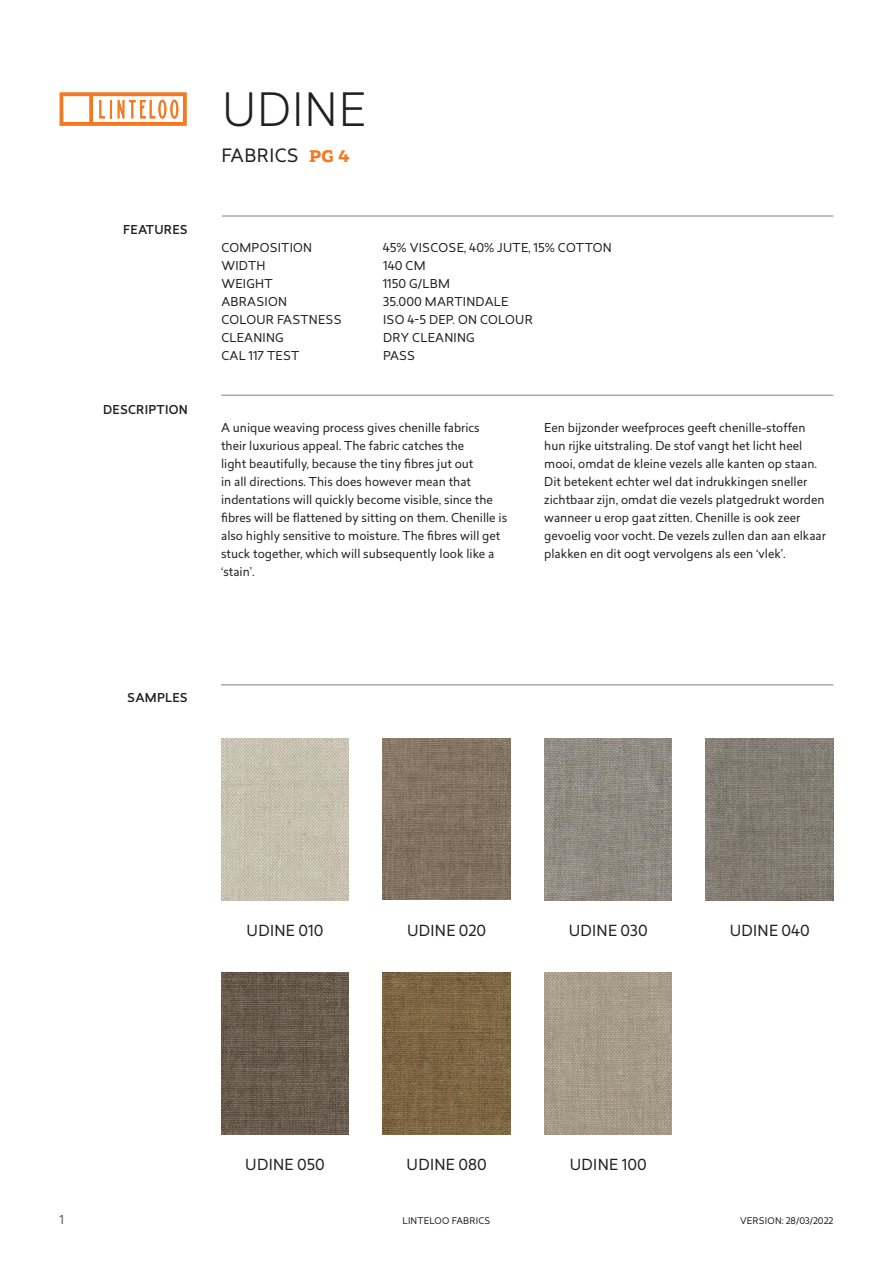
<style>
.page{position:relative;width:893px;height:1263px;background:#fff}
.page>*{position:absolute;margin:0;border:0;box-sizing:border-box;transform-origin:0 0}
.t1{font:300 45px "Revisal";letter-spacing:.02em;color:#231f20}
.t2{font:18px "Revisal";letter-spacing:.02em;color:#231f20}
.t3{font:15px "Revisal";letter-spacing:.02em;color:#231f20}
.t4{font:12px/18px "Revisal";color:#231f20}
.t5{font:12px "Revisal";letter-spacing:.02em;color:#231f20}
.t6{font:500 12px "Revisal";letter-spacing:.02em;color:#231f20}
.t7{font:12px "Revisal";color:#57585a}
.t8{font:9px "Revisal";letter-spacing:.02em;color:#231f20}
.s1{font-family:"Adria Slab";font-weight:700;color:#f47921}
</style>
<div class="page">
<svg style="left:60px;top:92px;width:127px;height:34px"></svg>
<hr style="left:221px;top:395px;width:612px;height:1px;background:#a8a9ad">
<hr style="left:222px;top:215px;width:611px;height:2px;background:#a8a9ad">
<hr style="left:221px;top:684px;width:612px;height:2px;background:#a8a9ad">
<img style="left:221px;top:972px;width:128px;height:162px">
<img style="left:383px;top:972px;width:127px;height:162px">
<img style="left:544px;top:738px;width:128px;height:162px">
<img style="left:544px;top:972px;width:128px;height:162px">
<img style="left:383px;top:738px;width:127px;height:162px">
<img style="left:706px;top:738px;width:127px;height:162px">
<img style="left:221px;top:738px;width:128px;height:162px">
<p class="t6" style="left:123px;top:223px;width:66px">FEATURES</p>
<p class="t6" style="left:103px;top:403px;width:86px">DESCRIPTION</p>
<h1 class="t1" style="left:222px;top:84px;width:145px">UDINE</h1>
<h2 class="t2" style="left:221px;top:148px;width:130px">FABRICS <span class="s1">PG 4</span></h2>
<p class="t5" style="left:221px;top:243px;width:92px">COMPOSITION</p>
<p class="t5" style="left:383px;top:243px;width:231px">45% VISCOSE, 40% JUTE, 15% COTTON</p>
<p class="t4" style="left:221px;top:258px;width:46px">WIDTH</p>
<p class="t4" style="left:383px;top:258px;width:44px">140 CM</p>
<p class="t4" style="left:221px;top:276px;width:53px">WEIGHT</p>
<p class="t4" style="left:383px;top:276px;width:69px">1150 G/LBM</p>
<p class="t5" style="left:221px;top:297px;width:67px">ABRASION</p>
<p class="t5" style="left:383px;top:297px;width:127px">35.000 MARTINDALE</p>
<p class="t5" style="left:221px;top:315px;width:122px">COLOUR FASTNESS</p>
<p class="t5" style="left:383px;top:315px;width:151px">ISO 4-5 DEP. ON COLOUR</p>
<p class="t5" style="left:221px;top:333px;width:64px">CLEANING</p>
<p class="t5" style="left:383px;top:333px;width:93px">DRY CLEANING</p>
<p class="t5" style="left:221px;top:351px;width:79px">CAL 117 TEST</p>
<p class="t4" style="left:383px;top:348px;width:34px">PASS</p>
<p class="t4" style="left:221px;top:420px;width:288px">A unique weaving process gives chenille fabrics their luxurious appeal. The fabric catches the<br>light beautifully, because the tiny fibres jut out<br>in all directions. This does however mean that indentations will quickly become visible, since the fibres will be flattened by sitting on them. Chenille is also highly sensitive to moisture. The fibres will get stuck together, which will subsequently look like a ‘stain’.</p>
<p class="t4" style="left:544px;top:420px;width:283px">Een bijzonder weefproces geeft chenille-stoffen hun rijke uitstraling. De stof vangt het licht heel mooi, omdat de kleine vezels alle kanten op staan.<br>Dit betekent echter wel dat indrukkingen sneller zichtbaar zijn, omdat die vezels platgedrukt worden wanneer u erop gaat zitten. Chenille is ook zeer gevoelig voor vocht. De vezels zullen dan aan elkaar plakken en dit oogt vervolgens als een ‘vlek’.</p>
<p class="t6" style="left:127px;top:691px;width:62px">SAMPLES</p>
<p class="t3" style="left:247px;top:924px;width:78px">UDINE 010</p>
<p class="t3" style="left:569px;top:924px;width:80px">UDINE 030</p>
<p class="t3" style="left:730px;top:924px;width:82px">UDINE 040</p>
<p class="t3" style="left:407px;top:924px;width:81px">UDINE 020</p>
<p class="t3" style="left:245px;top:1158px;width:81px">UDINE 050</p>
<p class="t3" style="left:407px;top:1158px;width:82px">UDINE 080</p>
<p class="t3" style="left:570px;top:1158px;width:78px">UDINE 100</p>
<p class="t7" style="left:60px;top:1215px;width:6px">1</p>
<p class="t8" style="left:402px;top:1217px;width:89px">LINTELOO FABRICS</p>
<p class="t8" style="left:740px;top:1217px;width:95px">VERSION: 28/03/2022</p>
</div>
